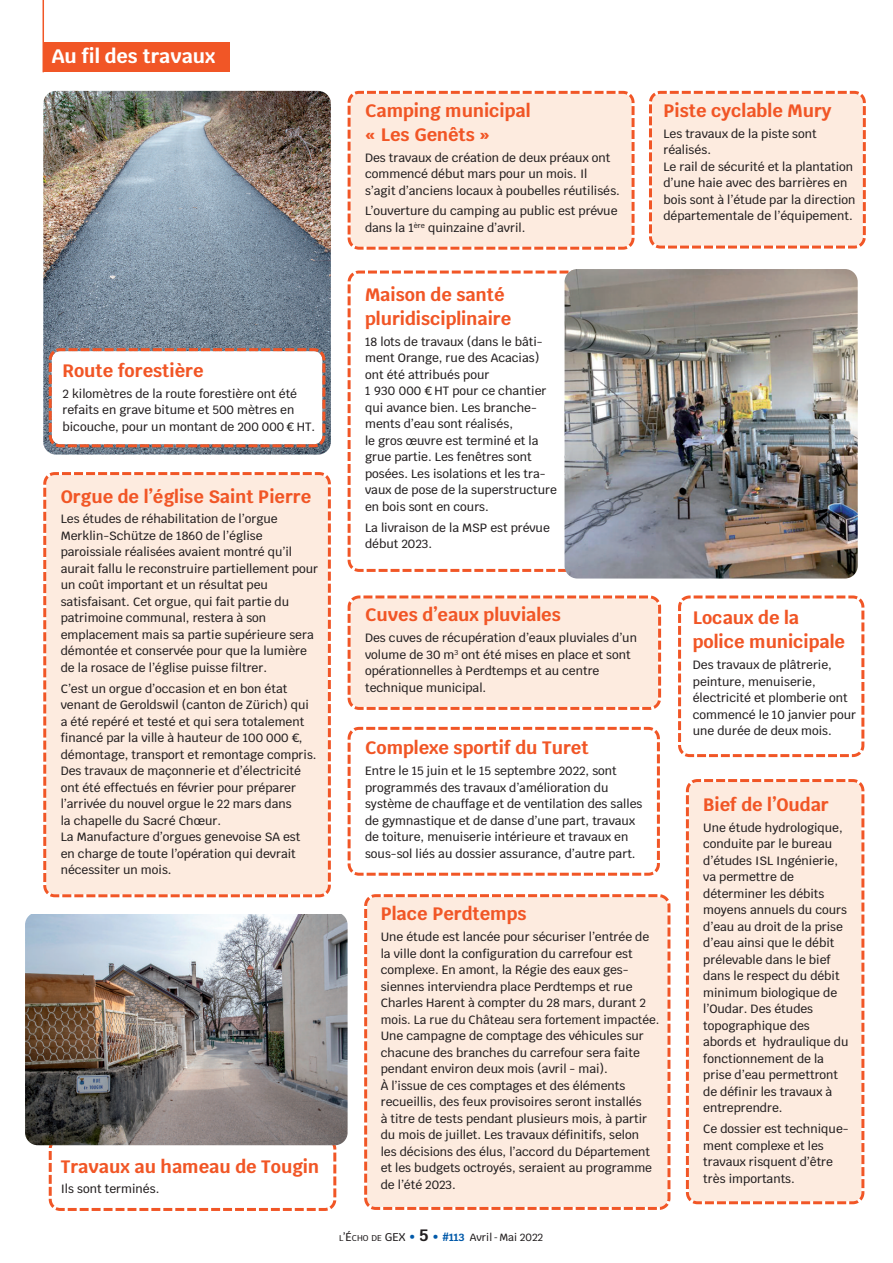
<style>
.page{position:relative;width:893px;height:1263px;background:#fff}
.page>*{position:absolute;margin:0;border:0;box-sizing:border-box;transform-origin:0 0}
.t1{font:700 19.5px "Krub";color:#fff}
.t2{font:700 18px/24px "Krub";color:#f15626}
.t3{font:500 12px/16.5px "Krub";color:#231f20}
.t4{font:500 10.5px "Krub";color:#231f20}
.s1{font-size:8.4px}
.s2{font-size:11.25px}
.s3{font-size:11.25px;color:#0159a9}
.s4{font-weight:700;font-size:16.5px}
.s5{font-weight:700;font-size:12px;color:#0159a9}
.s6{font-weight:700;color:#0159a9}
</style>
<div class="page">
<img style="left:43px;top:91px;width:288px;height:364px;border-radius:13px">
<svg style="left:47px;top:346px;width:280px;height:103px"></svg>
<svg style="left:347px;top:90px;width:288px;height:160px;background:#fce5d8"></svg>
<svg style="left:351px;top:243px;width:16px;height:7px"></svg>
<div style="left:43px;top:43px;width:187px;height:29px;background:#f15626"></div>
<hr style="left:43px;top:0;width:1px;height:72px;background:#f15626">
<svg style="left:347px;top:595px;width:315px;height:115px;background:#fce5d7"></svg>
<svg style="left:347px;top:269px;width:227px;height:305px"></svg>
<svg style="left:351px;top:565px;width:16px;height:8px"></svg>
<svg style="left:347px;top:726px;width:313px;height:150px"></svg>
<svg style="left:351px;top:869px;width:16px;height:7px"></svg>
<div style="left:364px;top:894px;width:307px;height:316px;background:#fdebdf"></div>
<svg style="left:367px;top:1203px;width:16px;height:7px"></svg>
<svg style="left:678px;top:595px;width:187px;height:163px"></svg>
<div style="left:685px;top:779px;width:180px;height:426px;background:#fdebdf"></div>
<svg style="left:689px;top:1198px;width:16px;height:7px"></svg>
<div style="left:43px;top:472px;width:288px;height:426px;background:#fdebdf"></div>
<svg style="left:47px;top:891px;width:15px;height:7px"></svg>
<svg style="left:649px;top:90px;width:217px;height:159px;background:#fce4d7"></svg>
<svg style="left:47px;top:1145px;width:290px;height:66px"></svg>
<img style="left:565px;top:269px;width:293px;height:309px;border-radius:13px">
<img style="left:25px;top:914px;width:323px;height:231px">
<h1 class="t1" style="left:52px;top:45px;width:165px">Au fil des travaux</h1>
<h2 class="t2" style="left:63px;top:359px;width:142px">Route forestière</h2>
<p class="t3" style="left:63px;top:385px;width:254px">2 kilomètres de la route forestière ont été refaits en grave bitume et 500 mètres en bicouche, pour un montant de 200 000 € HT.</p>
<h2 class="t2" style="left:61px;top:484px;width:252px">Orgue de l’église Saint Pierre</h2>
<p class="t3" style="left:61px;top:511px;width:259px">Les études de réhabilitation de l’orgue Merklin-Schütze de 1860 de l’église paroissiale réalisées avaient montré qu’il aurait fallu le reconstruire partiellement pour un coût important et un résultat peu satisfaisant. Cet orgue, qui fait partie du patrimoine communal, restera à son emplacement mais sa partie supérieure sera démontée et conservée pour que la lumière de la rosace de l’église puisse filtrer.</p>
<p class="t3" style="left:61px;top:680px;width:257px">C’est un orgue d’occasion et en bon état venant de Geroldswil (canton de Zürich) qui a été repéré et testé et qui sera totalement financé par la ville à hauteur de 100 000 €, démontage, transport et remontage compris. des travaux de maçonnerie et d’électricité ont été effectués en février pour préparer l’arrivée du nouvel orgue le 22 mars dans<br>la chapelle du Sacré Chœur.<br>La Manufacture d’orgues genevoise SA est en charge de toute l’opération qui devrait nécessiter un mois.</p>
<h2 class="t2" style="left:61px;top:1154px;width:260px">Travaux au hameau de Tougin</h2>
<p class="t3" style="left:61px;top:1181px;width:100px">Ils sont terminés.</p>
<h2 class="t2" style="left:365px;top:99px;width:167px">Camping municipal « Les Genêts »</h2>
<p class="t3" style="left:365px;top:149px;width:256px">des travaux de création de deux préaux ont commencé début mars pour un mois. Il s’agit d’anciens locaux à poubelles réutilisés.</p>
<p class="t3" style="left:365px;top:203px;width:254px">L’ouverture du camping au public est prévue dans la 1<sup>ère</sup> quinzaine d’avril.</p>
<h2 class="t2" style="left:365px;top:283px;width:148px">Maison de santé pluridisciplinaire</h2>
<p class="t3" style="left:365px;top:333px;width:193px">18 lots de travaux (dans le bâti&shy;ment Orange, rue des Acacias) ont été attribués pour<br>1 930 000 € HT pour ce chantier qui avance bien. Les branche&shy;ments d’eau sont réalisés,<br>le gros œuvre est terminé et la grue partie. Les fenêtres sont posées. Les isolations et les tra&shy;vaux de pose de la superstructure en bois sont en cours.</p>
<p class="t3" style="left:365px;top:519px;width:186px">La livraison de la MSP est prévue début 2023.</p>
<h2 class="t2" style="left:365px;top:603px;width:197px">Cuves d’eaux pluviales</h2>
<p class="t3" style="left:365px;top:630px;width:273px">des cuves de récupération d’eaux pluviales d’un volume de 30 m<sup>3</sup> ont été mises en place et sont opérationnelles à Perdtemps et au centre technique municipal.</p>
<h2 class="t2" style="left:663px;top:99px;width:170px">Piste cyclable Mury</h2>
<p class="t3" style="left:663px;top:125px;width:194px">Les travaux de la piste sont réalisés.<br>Le rail de sécurité et la plantation d’une haie avec des barrières en bois sont à l’étude par la direction départementale de l’équipement.</p>
<h2 class="t2" style="left:693px;top:606px;width:154px">Locaux de la police municipale</h2>
<p class="t3" style="left:693px;top:657px;width:165px">des travaux de plâtrerie, peinture, menuiserie, électricité et plomberie ont commencé le 10 janvier pour une durée de deux mois.</p>
<h2 class="t2" style="left:365px;top:736px;width:225px">Complexe sportif du Turet</h2>
<p class="t3" style="left:365px;top:763px;width:279px">Entre le 15 juin et le 15 septembre 2022, sont programmés des travaux d’amélioration du système de chauffage et de ventilation des salles de gymnastique et de danse d’une part, travaux de toiture, menuiserie intérieure et travaux en sous-sol liés au dossier assurance, d’autre part.</p>
<h2 class="t2" style="left:381px;top:902px;width:147px">Place Perdtemps</h2>
<p class="t3" style="left:381px;top:929px;width:280px">Une étude est lancée pour sécuriser l’entrée de la ville dont la configuration du carrefour est complexe. En amont, la Régie des eaux ges&shy;siennes interviendra place Perdtemps et rue Charles Harent à compter du 28 mars, durant 2 mois. La rue du Château sera fortement impactée.<br>Une campagne de comptage des véhicules sur chacune des branches du carrefour sera faite pendant environ deux mois (avril - mai).<br>À l’issue de ces comptages et des éléments recueillis, des feux provisoires seront installés<br>à titre de tests pendant plusieurs mois, à partir du mois de juillet. Les travaux définitifs, selon<br>les décisions des élus, l’accord du département et les budgets octroyés, seraient au programme de l’été 2023.</p>
<p class="t4" style="left:339px;top:1231px;width:206px"><span class="s1">L</span><span class="s2">’É</span><span class="s1">CHO dE</span> <span class="s2">GEX</span> <span class="s3">•</span> <span class="s4">5</span> <span class="s3">•</span> <span class="s5">#</span><span class="s6">113</span> Avril - Mai 2022</p>
<h2 class="t2" style="left:703px;top:793px;width:127px">Bief de l’Oudar</h2>
<p class="t3" style="left:703px;top:819px;width:147px">Une étude hydrologique, conduite par le bureau d’études ISL Ingénierie, va permettre de déterminer les débits moyens annuels du cours d’eau au droit de la prise d’eau ainsi que le débit prélevable dans le bief dans le respect du débit minimum biologique de l’Oudar. des études topographique des abords et hydraulique du fonctionnement de la prise d’eau permettront de définir les travaux à entreprendre.</p>
<p class="t3" style="left:703px;top:1120px;width:147px">Ce dossier est technique&shy;ment complexe et les travaux risquent d’être très importants.</p>
</div>
